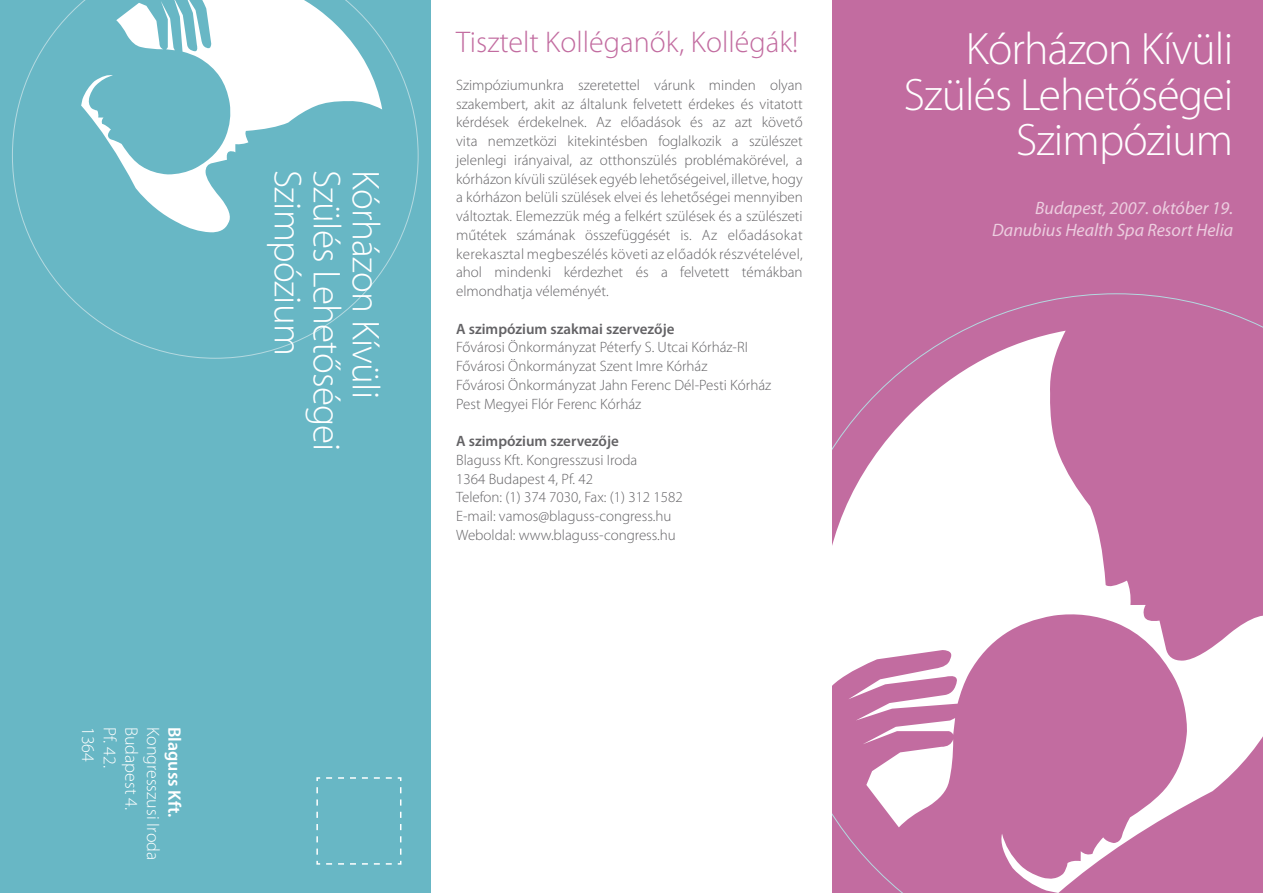
<style>
.page{position:relative;width:1263px;height:893px;background:#fff}
.page>*{position:absolute;margin:0;border:0;box-sizing:border-box;transform-origin:0 0}
.t1{font:300 45.6px/45.6px "Myriad Pro";letter-spacing:-.02em;color:#fff;text-align:right}
.t2{font:300 39px "Myriad Pro";letter-spacing:-.02em;color:#fff}
.t3{font:300 30px "Myriad Pro";color:#c26ca0}
.t4{font:italic 18px/21.6px "Myriad Pro";color:#eccddf;text-align:right}
.t5{font:300 18px "Myriad Pro";color:#fff}
.t6{font:600 18px "Myriad Pro";color:#fff}
.t7{font:300 15px/18.8px "Myriad Pro";color:#636265}
.t8{font:600 15px "Myriad Pro";color:#636265}
</style>
<div class="page">
<div style="left:832px;top:0;width:431px;height:893px;background:#c26ca0"></div>
<div style="left:0;top:0;width:431px;height:893px;background:#68b7c5"></div>
<svg style="left:12px;top:3px;width:406px;height:356px"></svg>
<svg style="left:316px;top:777px;width:86px;height:88px"></svg>
<svg style="left:81px;top:0;width:301px;height:233px"></svg>
<svg style="left:116px;top:1px;width:59px;height:49px"></svg>
<svg style="left:832px;top:331px;width:431px;height:562px"></svg>
<svg style="left:863px;top:718px;width:92px;height:109px"></svg>
<p class="t5" style="left:99px;top:727px;width:37px;rotate:90deg">1364</p>
<p class="t5" style="left:121px;top:727px;width:42px;rotate:90deg">Pf. 42.</p>
<p class="t5" style="left:142px;top:727px;width:85px;rotate:90deg">Budapest 4.</p>
<p class="t5" style="left:164px;top:727px;width:135px;rotate:90deg">Kongresszusi Iroda</p>
<p class="t6" style="left:186px;top:727px;width:92px;rotate:90deg">Blaguss Kft.</p>
<h2 class="t2" style="left:311px;top:170px;width:187px;rotate:90deg">Szimpózium</h2>
<h2 class="t2" style="left:350px;top:170px;width:283px;rotate:90deg">Szülés Lehetőségei</h2>
<h2 class="t2" style="left:389px;top:170px;width:230px;rotate:90deg">Kórházon Kívüli</h2>
<h3 class="t3" style="left:456px;top:24px;width:344px">Tisztelt Kolléganők, Kollégák!</h3>
<p class="t7" style="left:456px;top:75px;width:348px;text-align:justify">Szimpóziumunkra szeretettel várunk minden olyan szakembert, akit az általunk felvetett érdekes és vitatott kérdések érdekelnek. Az előadások és az azt követő vita nemzetközi kitekintésben foglalkozik a szülészet jelenlegi irányaival, az otthonszülés problémakörével, a kórházon kívüli szülések egyéb lehetőségeivel, illetve, hogy a kórházon belüli szülések elvei és lehetőségei mennyiben változtak. Elemezzük még a felkért szülések és a szülészeti műtétek számának összefüggését is. Az előadásokat kerekasztal megbeszélés követi az előadók részvételével, ahol mindenki kérdezhet és a felvetett témákban elmondhatja véleményét.</p>
<p class="t8" style="left:456px;top:319px;width:220px">A szimpózium szakmai szervezője</p>
<p class="t7" style="left:456px;top:338px;width:317px">Fővárosi Önkormányzat Péterfy S. Utcai Kórház-RI Fővárosi Önkormányzat Szent Imre Kórház<br>Fővárosi Önkormányzat Jahn Ferenc Dél-Pesti Kórház Pest Megyei Flór Ferenc Kórház</p>
<p class="t8" style="left:456px;top:431px;width:164px">A szimpózium szervezője</p>
<p class="t7" style="left:456px;top:450px;width:228px">Blaguss Kft. Kongresszusi Iroda<br>1364 Budapest 4, Pf. 42<br>Telefon: (1) 374 7030, Fax: (1) 312 1582<br>E-mail: vamos@blaguss-congress.hu Weboldal: www.blaguss-congress.hu</p>
<h1 class="t1" style="left:904px;top:26px;width:331px">Kórházon Kívüli<br>Szülés Lehetőségei<br>Szimpózium</h1>
<p class="t4" style="left:992px;top:197px;width:243px">Budapest, 2007. október 19.<br>Danubius Health Spa Resort Helia</p>
</div>
